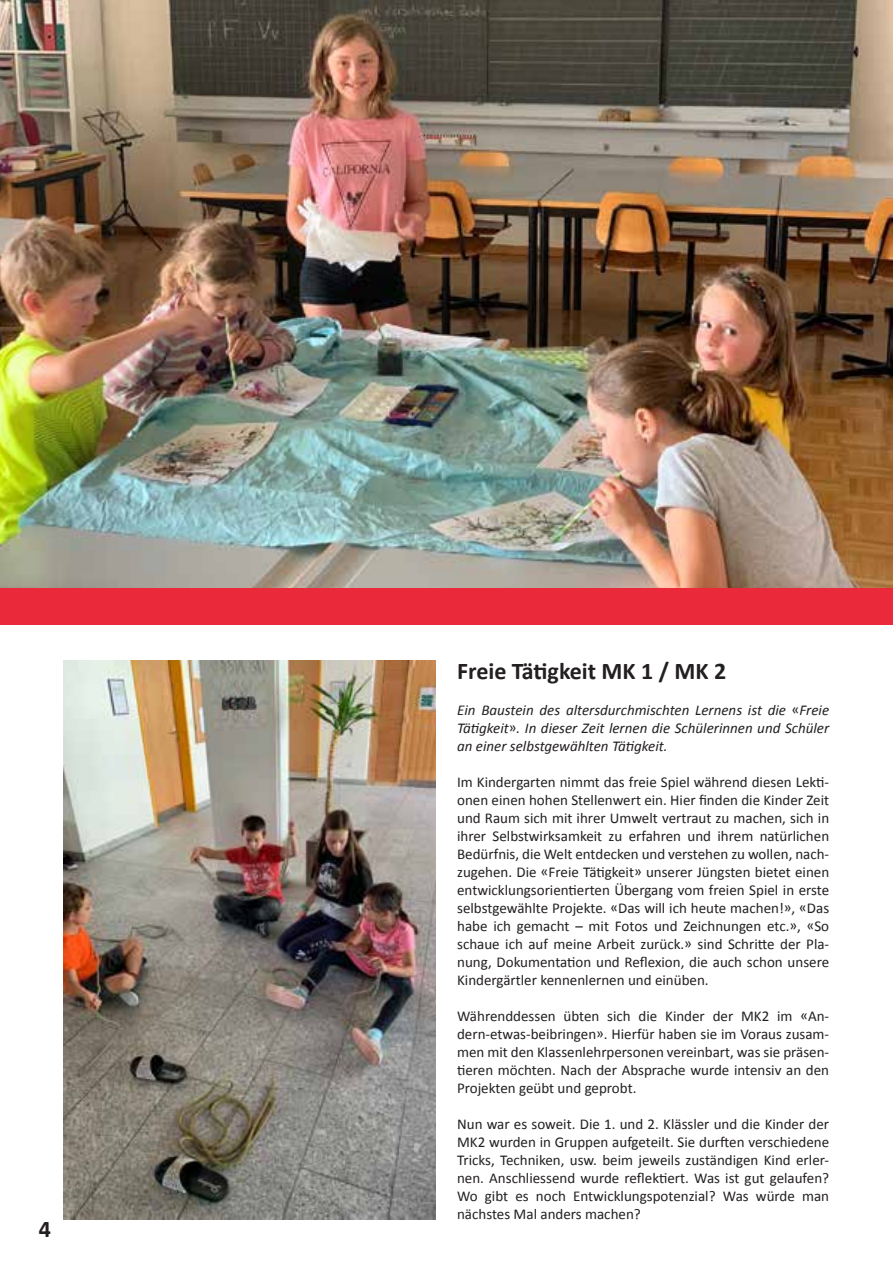
<style>
.page{position:relative;width:893px;height:1263px;background:#fff}
.page>*{position:absolute;margin:0;border:0;box-sizing:border-box;transform-origin:0 0}
.t1{font:700 24px "Calibri";color:#231f20}
.t2{font:15px/18px "Calibri";color:#231f20;text-align:justify}
.t3{font:italic 15px/18px "Calibri";color:#231f20;text-align:justify}
.s1{font-style:normal}
</style>
<div class="page">
<img style="left:0;top:0;width:893px;height:588px">
<img style="left:64px;top:661px;width:372px;height:558px">
<div style="left:0;top:588px;width:893px;height:37px;background:#ea293b"></div>
<h1 class="t1" style="left:39px;top:1214px;width:14px">4</h1>
<h1 class="t1" style="left:457px;top:656px;width:271px">Freie Tätigkeit MK 1 / MK 2</h1>
<p class="t3" style="left:457px;top:700px;width:374px">Ein Baustein des altersdurchmischten Lernens ist die <span class="s1">«</span>Freie Tätigkeit<span class="s1">»</span>. In dieser Zeit lernen die Schülerinnen und Schüler an einer selbstgewählten Tätigkeit.</p>
<p class="t2" style="left:457px;top:773px;width:374px">Im Kindergarten nimmt das freie Spiel während diesen Lekti&shy;onen einen hohen Stellenwert ein. Hier finden die Kinder Zeit und Raum sich mit ihrer Umwelt vertraut zu machen, sich in ihrer Selbstwirksamkeit zu erfahren und ihrem natürlichen Bedürfnis, die Welt entdecken und verstehen zu wollen, nach&shy;zugehen. Die «Freie Tätigkeit» unserer Jüngsten bietet einen entwicklungsorientierten Übergang vom freien Spiel in erste selbstgewählte Projekte. «Das will ich heute machen!», «Das habe ich gemacht – mit Fotos und Zeichnungen etc.», «So schaue ich auf meine Arbeit zurück.» sind Schritte der Pla&shy;nung, Dokumentation und Reflexion, die auch schon unsere Kindergärtler kennenlernen und einüben.</p>
<p class="t2" style="left:457px;top:1007px;width:374px">Währenddessen übten sich die Kinder der MK2 im «An&shy;dern-etwas-beibringen». Hierfür haben sie im Voraus zusam&shy;men mit den Klassenlehrpersonen vereinbart, was sie präsen&shy;tieren möchten. Nach der Absprache wurde intensiv an den Projekten geübt und geprobt.</p>
<p class="t2" style="left:457px;top:1115px;width:374px">Nun war es soweit. Die 1. und 2. Klässler und die Kinder der MK2 wurden in Gruppen aufgeteilt. Sie durften verschiedene Tricks, Techniken, usw. beim jeweils zuständigen Kind erler&shy;nen. Anschliessend wurde reflektiert. Was ist gut gelaufen?<br>Wo gibt es noch Entwicklungspotenzial? Was würde man nächstes Mal anders machen?</p>
</div>
